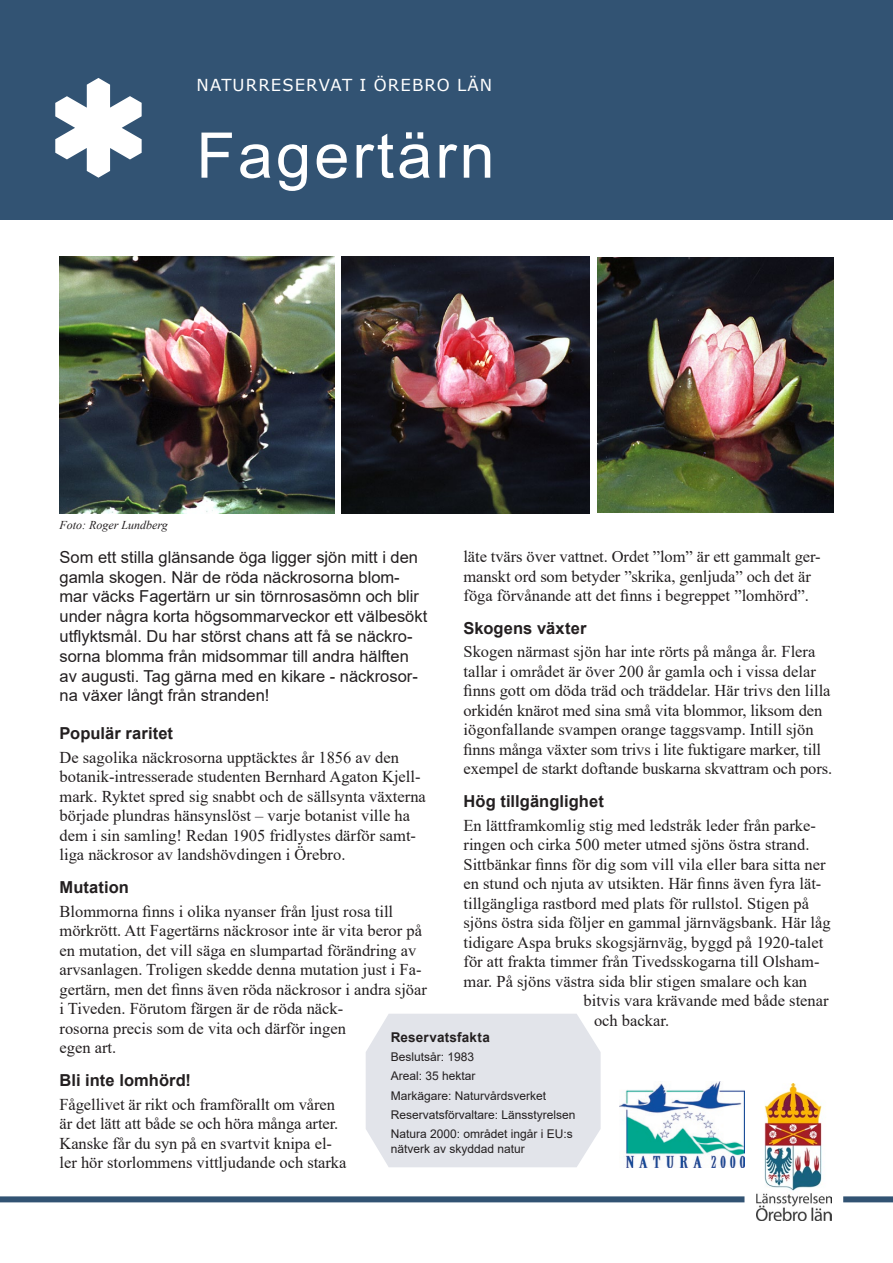
<style>
.page{position:relative;width:893px;height:1263px;background:#fff}
.page>*{position:absolute;margin:0;border:0;box-sizing:border-box;transform-origin:0 0}
.Rubrik_Reservatsnamn{font:63px "Arial";letter-spacing:.05em;color:#fff}
.Brödtext{font:16.5px/19.5px "Times New Roman";color:#231f20}
.Ingress{font:16.5px/19.8px "Arial";color:#231f20}
.Mellanrubrik{font:700 16.5px "Arial";letter-spacing:.005em;color:#231f20}
.Naturreservat_i_Öreb{font:16.5px "Verdana";letter-spacing:.065em;color:#fff}
.Faktarubrik{font:700 13.5px "Arial";letter-spacing:.015em;color:#231f20}
.Faktatext{font:12px/15px "Arial";color:#231f20}
.Bildtext{font:italic 12px "Times New Roman";color:#231f20}
</style>
<div class="page">
<div style="left:0;top:1196px;width:744px;height:6px;background:#325373"></div>
<div style="left:0;top:0;width:893px;height:220px;background:#325373"></div>
<svg style="left:55px;top:78px;width:87px;height:100px"></svg>
<div style="left:366px;top:1014px;width:235px;height:153px;background:#e2e4ea"></div>
<img style="left:756px;top:1083px;width:75px;height:137px">
<div style="left:843px;top:1196px;width:50px;height:6px;background:#325373"></div>
<img style="left:619px;top:1082px;width:125px;height:86px">
<img style="left:60px;top:256px;width:275px;height:257px">
<img style="left:597px;top:257px;width:236px;height:256px">
<img style="left:342px;top:256px;width:248px;height:257px">
<h1 class="Naturreservat_i_Öreb" style="left:197px;top:73px;width:297px">NATURRESERVAT I ÖREBRO LÄN</h1>
<h1 class="Rubrik_Reservatsnamn" style="left:196px;top:112px;width:300px">Fagertärn</h1>
<p class="Bildtext" style="left:60px;top:517px;width:110px">Foto: Roger Lundberg</p>
<p class="Brödtext" style="left:463px;top:546px;width:359px">läte tvärs över vattnet. Ordet ”lom” är ett gammalt ger&shy;manskt ord som betyder ”skrika, genljuda” och det är föga förvånande att det finns i begreppet ”lomhörd”.</p>
<h2 class="Mellanrubrik" style="left:463px;top:616px;width:124px">Skogens växter</h2>
<p class="Brödtext" style="left:463px;top:642px;width:370px">Skogen närmast sjön har inte rörts på många år. Flera tallar i området är över 200 år gamla och i vissa delar finns gott om döda träd och träddelar. Här trivs den lilla orkidén knärot med sina små vita blommor, liksom den iögonfallande svampen orange taggsvamp. Intill sjön finns många växter som trivs i lite fuktigare marker, till exempel de starkt doftande buskarna skvattram och pors.</p>
<h2 class="Mellanrubrik" style="left:463px;top:790px;width:142px">Hög tillgänglighet</h2>
<p class="Brödtext" style="left:463px;top:815px;width:354px">En lättframkomlig stig med ledstråk leder från parke-</p>
<p class="Brödtext" style="left:463px;top:834px;width:347px">ringen och cirka 500 meter utmed sjöns östra strand.</p>
<p class="Brödtext" style="left:463px;top:854px;width:364px">Sittbänkar finns för dig som vill vila eller bara sitta ner</p>
<p class="Brödtext" style="left:463px;top:873px;width:359px">en stund och njuta av utsikten. Här finns även fyra lät-</p>
<p class="Brödtext" style="left:463px;top:893px;width:347px">tillgängliga rastbord med plats för rullstol. Stigen på</p>
<p class="Brödtext" style="left:463px;top:912px;width:369px">sjöns östra sida följer en gammal järnvägsbank. Här låg</p>
<p class="Brödtext" style="left:463px;top:932px;width:361px">tidigare Aspa bruks skogsjärnväg, byggd på 1920-talet</p>
<p class="Brödtext" style="left:463px;top:951px;width:358px">för att frakta timmer från Tivedsskogarna till Olsham-</p>
<p class="Brödtext" style="left:463px;top:971px;width:345px">mar. På sjöns västra sida blir stigen smalare och kan</p>
<p class="Brödtext" style="left:583px;top:990px;width:247px">bitvis vara krävande med både stenar</p>
<p class="Brödtext" style="left:594px;top:1010px;width:77px">och backar.</p>
<h3 class="Faktarubrik" style="left:391px;top:1027px;width:101px">Reservatsfakta</h3>
<p class="Faktatext" style="left:391px;top:1049px;width:85px">Beslutsår: 1983</p>
<p class="Faktatext" style="left:391px;top:1068px;width:86px">Areal: 35 hektar</p>
<p class="Faktatext" style="left:391px;top:1088px;width:157px">Markägare: Naturvårdsverket</p>
<p class="Faktatext" style="left:391px;top:1107px;width:186px">Reservatsförvaltare: Länsstyrelsen</p>
<p class="Faktatext" style="left:391px;top:1126px;width:184px">Natura 2000: området ingår i EU:s nätverk av skyddad natur</p>
<p class="Ingress" style="left:60px;top:547px;width:369px">Som ett stilla glänsande öga ligger sjön mitt i den gamla skogen. När de röda näckrosorna blom&shy;mar väcks Fagertärn ur sin törnrosasömn och blir under några korta högsommarveckor ett välbesökt utflyktsmål. Du har störst chans att få se näckro&shy;sorna blomma från midsommar till andra hälften av augusti. Tag gärna med en kikare - näckrosor&shy;na växer långt från stranden!</p>
<h2 class="Mellanrubrik" style="left:60px;top:722px;width:115px">Populär raritet</h2>
<p class="Brödtext" style="left:60px;top:747px;width:368px">De sagolika näckrosorna upptäcktes år 1856 av den botanik-intresserade studenten Bernhard Agaton Kjell&shy;mark. Ryktet spred sig snabbt och de sällsynta växterna började plundras hänsynslöst – varje botanist ville ha dem i sin samling! Redan 1905 fridlystes därför samt&shy;liga näckrosor av landshövdingen i Örebro.</p>
<h2 class="Mellanrubrik" style="left:60px;top:875px;width:71px">Mutation</h2>
<p class="Brödtext" style="left:60px;top:901px;width:369px">Blommorna finns i olika nyanser från ljust rosa till mörkrött. Att Fagertärns näckrosor inte är vita beror på en mutation, det vill säga en slumpartad förändring av arvsanlagen. Troligen skedde denna mutation just i Fa&shy;gertärn, men det finns även röda näckrosor i andra sjöar i Tiveden. Förutom färgen är de röda näck-<br>rosorna precis som de vita och därför ingen<br>egen art.</p>
<h2 class="Mellanrubrik" style="left:60px;top:1068px;width:133px">Bli inte lomhörd!</h2>
<p class="Brödtext" style="left:60px;top:1094px;width:288px">Fågellivet är rikt och framförallt om våren är det lätt att både se och höra många arter.<br>Kanske får du syn på en svartvit knipa el&shy;ler hör storlommens vittljudande och starka</p>
</div>
